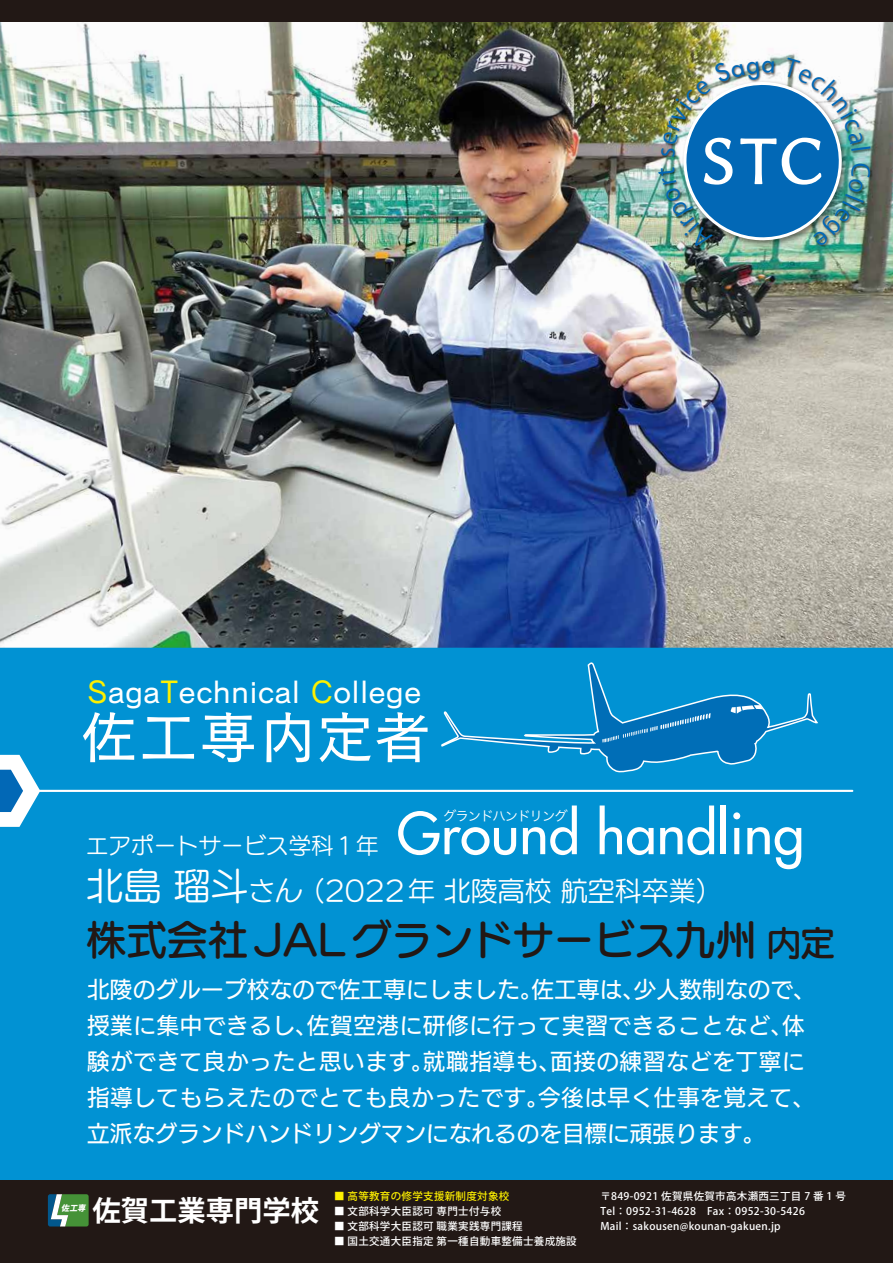
<style>
.page{position:relative;width:893px;height:1263px;background:#0192d3}
.page>*{position:absolute;margin:0;border:0;box-sizing:border-box;transform-origin:0 0}
.t1{font:57px "Cezanne Pro N M";letter-spacing:.05em;color:#fff}
.t2{font:56.1px "Futura";color:#fff}
.t3{font:40.5px "UD Marugo Large Pr 6 N DB";color:#221815}
.t4{font:31.5px "Cezanne Pro N M";letter-spacing:.025em;color:#fff}
.t5{font:700 28.35px "Koz Go Pro";color:#fff}
.t6{font:27px "UD Marugo Large Pr 6 N M";color:#fff}
.t7{font:22.5px/36px "UD Kakugo Large Pr 6 N M";letter-spacing:.03em;color:#fff}
.t8{font:22.5px "UD Marugo Large Pr 6 N M";color:#fff}
.t9{font:13.35px "Hira Kaku Pro W3";letter-spacing:-.075em;color:#fff}
.t10{font:500 10.5px/15px "Koz Go Pro";letter-spacing:.03em;color:#fff}
.t11{font:500 10.5px "Koz Go Pro";letter-spacing:.03em;color:#fef000}
.t12{font:italic 800 8.1px "Koz Go Pro";color:#fff}
.s1{color:#fef000}
.s2{font-size:37.5px}
.s3{font-size:34.5px}
</style>
<div class="page">
<img style="left:0;top:22px;width:893px;height:626px">
<div style="left:0;top:1180px;width:893px;height:83px;background:#221815"></div>
<svg style="left:0;top:755px;width:40px;height:72px"></svg>
<hr style="left:28px;top:790px;width:825px;height:2px;background:#fff">
<svg style="left:441px;top:662px;width:377px;height:110px"></svg>
<div style="left:0;top:0;width:893px;height:22px;background:#221815"></div>
<svg style="left:48px;top:1194px;width:41px;height:32px"></svg>
<img style="left:608px;top:22px;width:285px;height:296px">
<img style="left:658px;top:57px;width:213px;height:193px">
<h3 class="t4" style="left:88px;top:672px;width:335px"><span class="s1">S</span>aga<span class="s1">T</span>echnical <span class="s1">C</span>ollege</h3>
<h1 class="t1" style="left:80px;top:701px;width:352px">佐工専内定者</h1>
<h2 class="t2" style="left:397px;top:797px;width:409px">Ground handling</h2>
<p class="t9" style="left:443px;top:804px;width:126px">グランドハンドリング</p>
<p class="t8" style="left:86px;top:833px;width:294px">エアポートサービス学科1年</p>
<p class="t6" style="left:86px;top:875px;width:638px"><span class="s2">北島 瑠斗</span>さん（2022年北陵高校航空科卒業）</p>
<h3 class="t3" style="left:86px;top:918px;width:750px">株式会社JALグランドサービス九州 <span class="s3">内定</span></h3>
<p class="t7" style="left:87px;top:972px;width:730px">北陵のグループ校なので佐工専にしました。佐工専は、少人数制なので、授業に集中できるし、佐賀空港に研修に行って実習できることなど、体験ができて良かったと思います。就職指導も、面接の練習などを丁寧に指導してもらえたのでとても良かったです。今後は早く仕事を覚えて、立派なグランドハンドリングマンになれるのを目標に頑張ります。</p>
<p class="t12" style="left:61px;top:1203px;width:28px">佐工専</p>
<p class="t5" style="left:93px;top:1192px;width:228px">佐賀工業専門学校</p>
<p class="t11" style="left:334px;top:1189px;width:177px">■ 高等教育の修学支援新制度対象校</p>
<p class="t10" style="left:334px;top:1204px;width:169px">■ 文部科学大臣認可 専門士付与校</p>
<p class="t10" style="left:334px;top:1219px;width:190px">■ 文部科学大臣認可 職業実践専門課程</p>
<p class="t10" style="left:334px;top:1234px;width:244px">■ 国土交通大臣指定 第一種自動車整備士養成施設</p>
<p class="t10" style="left:600px;top:1189px;width:247px">〒849-0921 佐賀県佐賀市高木瀬西三丁目 7 番 1 号<br>Tel：0952-31-4628 Fax：0952-30-5426<br>Mail： sakousen@kounan-gakuen.jp</p>
</div>
